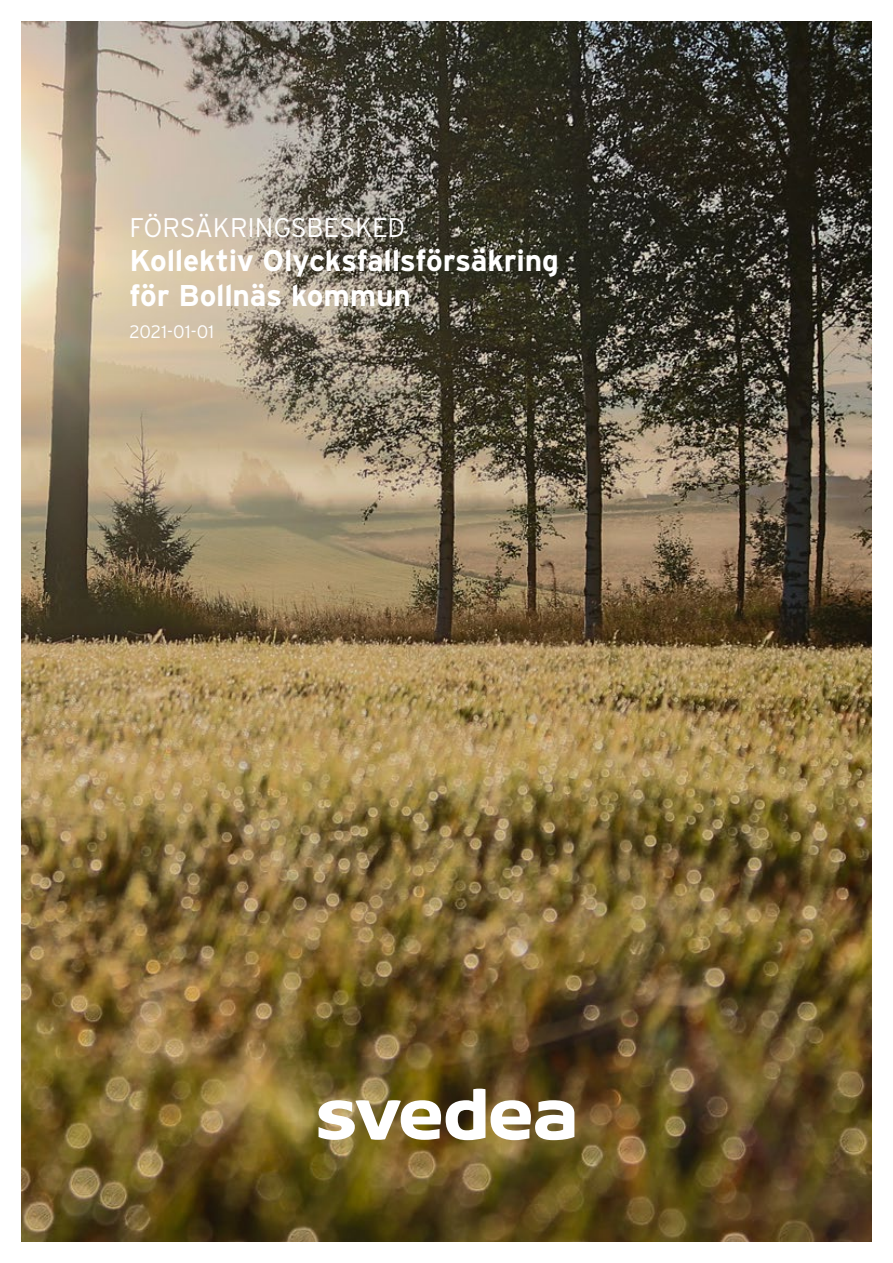
<style>
.page{position:relative;width:893px;height:1263px;background:#fff}
.page>*{position:absolute;margin:0;border:0;box-sizing:border-box;transform-origin:0 0}
.t1{font:700 30px/34.5px "Interstate";letter-spacing:-.01em;color:#fff}
.t2{font:300 27px "Interstate";letter-spacing:-.01em;color:#fff}
.t3{font:300 18px "Interstate";letter-spacing:.01em;color:#fff}
</style>
<div class="page">
<img style="left:21px;top:21px;width:850px;height:1221px">
<svg style="left:491px;top:1100px;width:83px;height:40px"></svg>
<svg style="left:319px;top:1089px;width:166px;height:51px"></svg>
<p class="t2" style="left:130px;top:211px;width:277px">FÖRSÄKRINGSBESKED</p>
<p class="t1" style="left:130px;top:243px;width:431px">Kollektiv Olycksfallsförsäkring för Bollnäs kommun</p>
<p class="t3" style="left:130px;top:321px;width:86px">2021-01-01</p>
</div>
